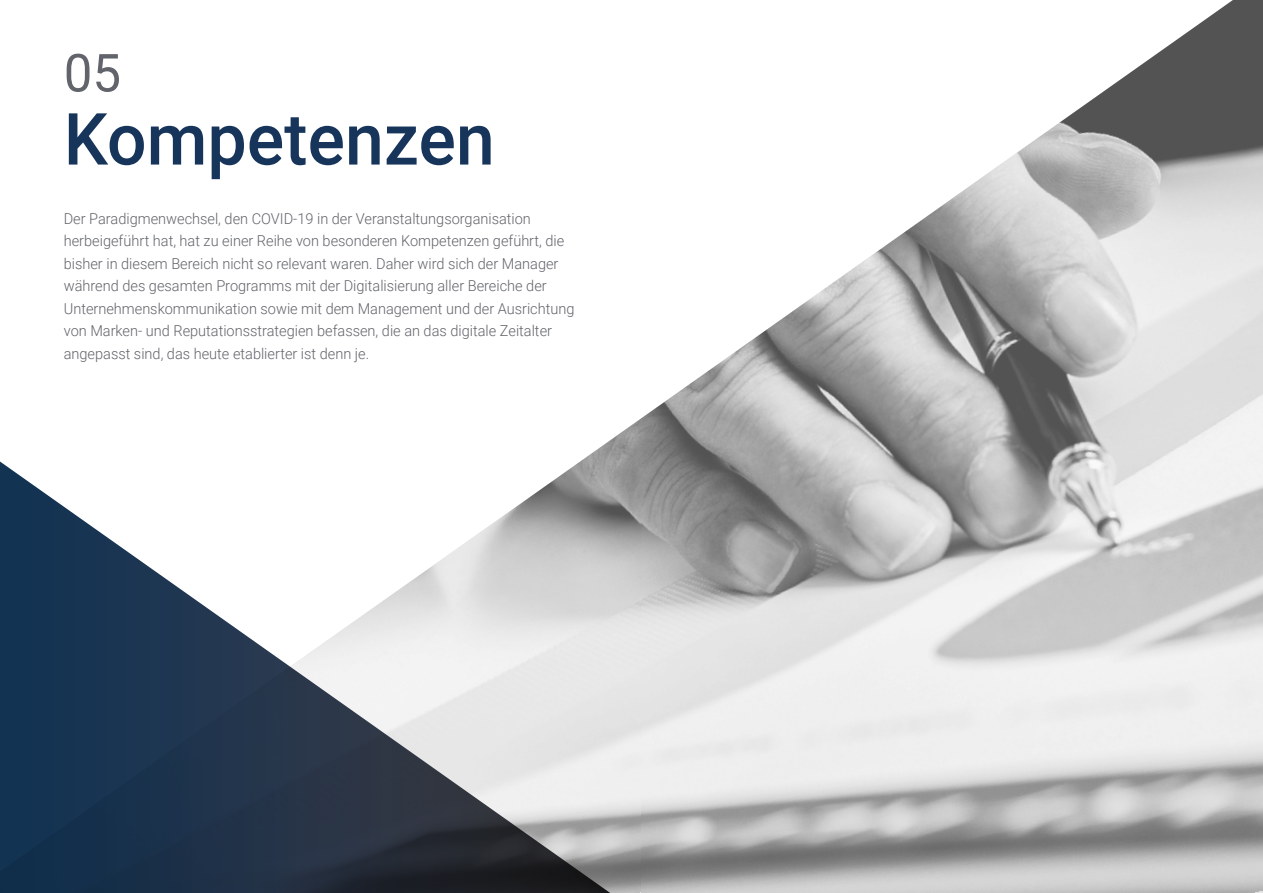
<style>
.page{position:relative;width:1263px;height:893px;background:#fff}
.page>*{position:absolute;margin:0;border:0;box-sizing:border-box;transform-origin:0 0}
.t1{font:500 72px "Roboto";color:#17355b}
.t2{font:52.5px "Roboto";color:#61646a}
.t3{font:300 15px/22.5px "Roboto";color:#61646a}
</style>
<div class="page">
<img style="left:602px;top:0;width:661px;height:893px">
<svg style="left:0;top:446px;width:640px;height:447px"></svg>
<h2 class="t2" style="left:64px;top:36px;width:59px">05</h2>
<h1 class="t1" style="left:64px;top:89px;width:432px">Kompetenzen</h1>
<p class="t3" style="left:64px;top:207px;width:512px">Der Paradigmenwechsel, den COVID-19 in der Veranstaltungsorganisation herbeigeführt hat, hat zu einer Reihe von besonderen Kompetenzen geführt, die bisher in diesem Bereich nicht so relevant waren. Daher wird sich der Manager während des gesamten Programms mit der Digitalisierung aller Bereiche der Unternehmenskommunikation sowie mit dem Management und der Ausrichtung von Marken- und Reputationsstrategien befassen, die an das digitale Zeitalter angepasst sind, das heute etablierter ist denn je.</p>
</div>
